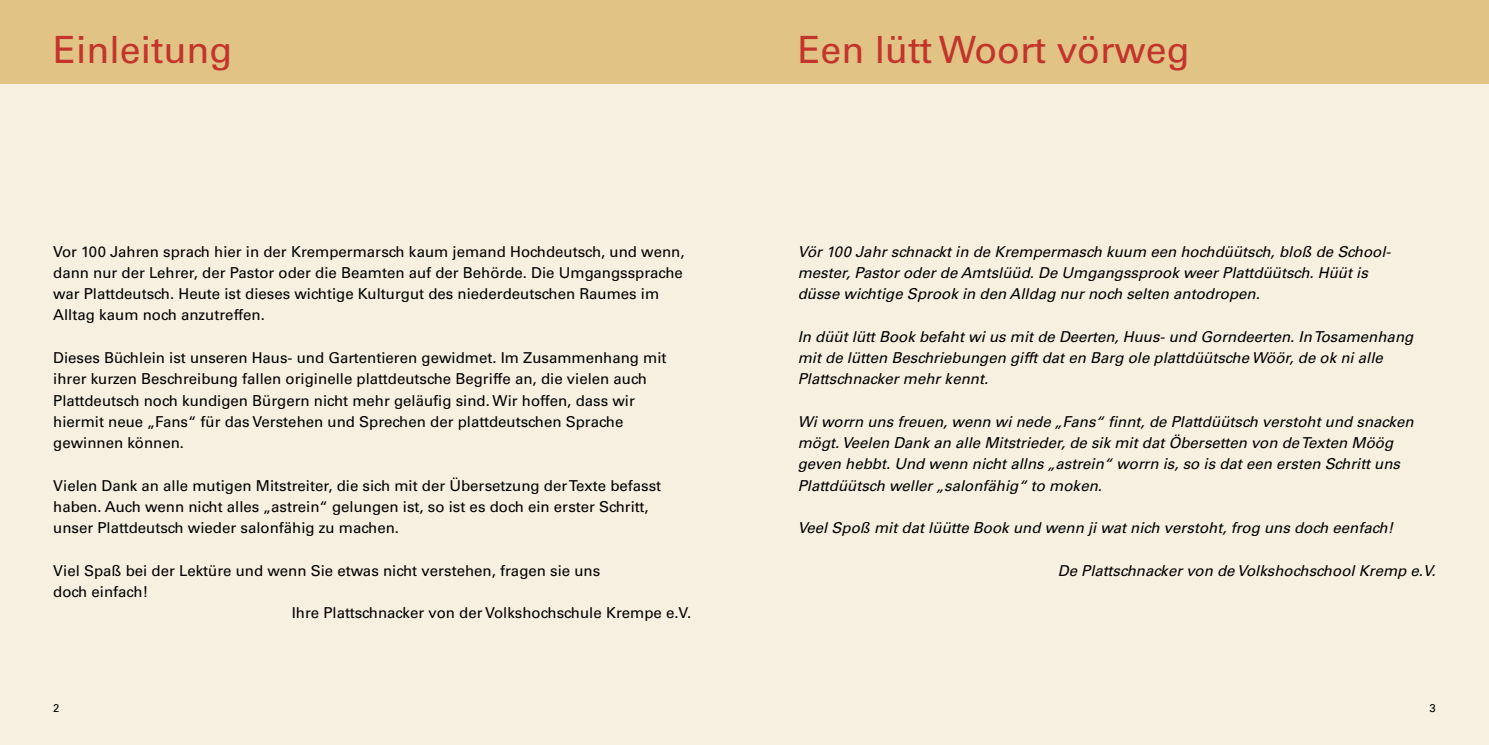
<style>
.page{position:relative;width:1489px;height:745px;background:#fff}
.page>*{position:absolute;margin:0;border:0;box-sizing:border-box;transform-origin:0 0}
.t1{font:37.5px "Univers LT Std";color:#c3342b}
.t2{font:15px/21.2px "Univers LT Std";color:#000}
.t3{font:italic 15px/21.2px "Univers LT Std";color:#000}
.t4{font:11.25px "Univers LT Std";color:#000}
</style>
<div class="page">
<div style="left:0;top:0;width:1488px;height:744px;background:#f7f0e1"></div>
<div style="left:0;top:0;width:1488px;height:83px;background:#e0c385"></div>
<h1 class="t1" style="left:53px;top:27px;width:181px">Einleitung</h1>
<h1 class="t1" style="left:797px;top:27px;width:393px">Een lütt Woort vörweg</h1>
<p class="t2" style="left:53px;top:240px;width:633px">Vor 100 Jahren sprach hier in der Krempermarsch kaum jemand Hochdeutsch, und wenn, dann nur der Lehrer, der Pastor oder die Beamten auf der Behörde. Die Umgangssprache war Plattdeutsch. Heute ist dieses wichtige Kulturgut des niederdeutschen Raumes im Alltag kaum noch anzutreffen.</p>
<p class="t2" style="left:53px;top:347px;width:615px">Dieses Büchlein ist unseren Haus- und Gartentieren gewidmet. Im Zusammenhang mit ihrer kurzen Beschreibung fallen originelle plattdeutsche Begriffe an, die vielen auch Plattdeutsch noch kundigen Bürgern nicht mehr geläufig sind. Wir hoffen, dass wir hiermit neue „Fans“ für das Verstehen und Sprechen der plattdeutschen Sprache gewinnen können.</p>
<p class="t2" style="left:53px;top:474px;width:609px">Vielen Dank an alle mutigen Mitstreiter, die sich mit der Übersetzung der Texte befasst haben. Auch wenn nicht alles „astrein“ gelungen ist, so ist es doch ein erster Schritt, unser Plattdeutsch wieder salonfähig zu machen.</p>
<p class="t2" style="left:53px;top:559px;width:548px">Viel Spaß bei der Lektüre und wenn Sie etwas nicht verstehen, fragen sie uns</p>
<p class="t2" style="left:53px;top:580px;width:97px">doch einfach!</p>
<p class="t2" style="left:292px;top:602px;width:401px">Ihre Plattschnacker von der Volkshochschule Krempe e.V.</p>
<p class="t3" style="left:797px;top:241px;width:594px">Vör 100 Jahr schnackt in de Krempermasch kuum een hochdüütsch, bloß de School&shy;mester, Pastor oder de Amtslüüd. De Umgangssprook weer Plattdüütsch. Hüüt is düsse wichtige Sprook in den Alldag nur noch selten antodropen.</p>
<p class="t3" style="left:797px;top:326px;width:617px">In düüt lütt Book befaht wi us mit de Deerten, Huus- und Gorndeerten. In Tosamenhang mit de lütten Beschriebungen gifft dat en Barg ole plattdüütsche Wöör, de ok ni alle<br>Plattschnacker mehr kennt.</p>
<p class="t3" style="left:797px;top:411px;width:617px">Wi worrn uns freuen, wenn wi nede „Fans“ finnt, de Plattdüütsch verstoht und snacken mögt. Veelen Dank an alle Mitstrieder, de sik mit dat Öbersetten von de Texten Möög geven hebbt. Und wenn nicht allns „astrein“ worrn is, so is dat een ersten Schritt uns Plattdüütsch weller „salonfähig“ to moken.</p>
<p class="t3" style="left:797px;top:517px;width:597px">Veel Spoß mit dat lüütte Book und wenn ji wat nich verstoht, frog uns doch eenfach!</p>
<p class="t3" style="left:1057px;top:559px;width:379px">De Plattschnacker von de Volkshochschool Kremp e.V.</p>
<p class="t4" style="left:53px;top:701px;width:8px">2</p>
<p class="t4" style="left:1429px;top:701px;width:8px">3</p>
</div>
